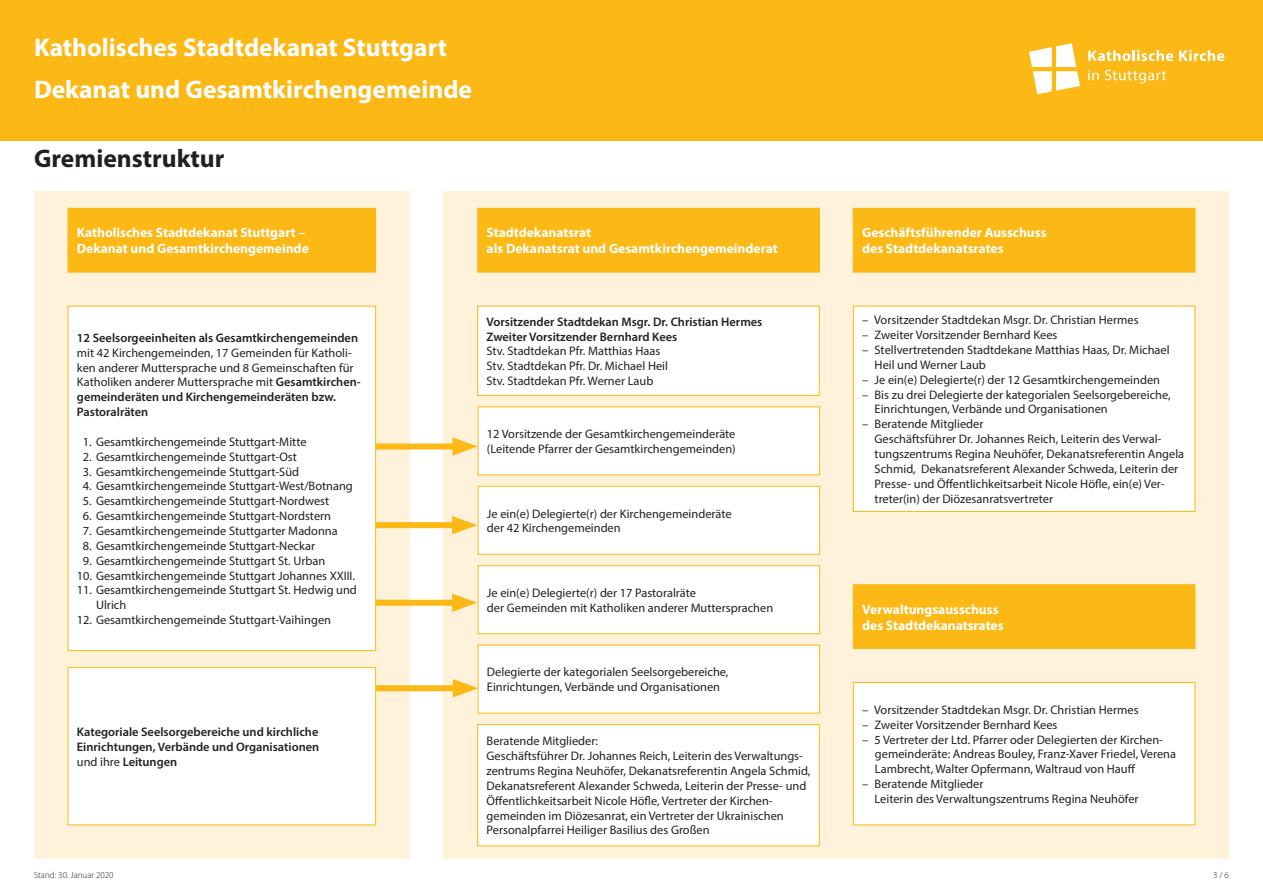
<style>
.page{position:relative;width:1263px;height:893px;background:#fff}
.page>*{position:absolute;margin:0;border:0;box-sizing:border-box;transform-origin:0 0}
.t1{font:700 25.5px/42px "Myriad Pro";color:#fff}
.t2{font:700 25.5px "Myriad Pro";color:#231f20}
.Text_fett{font:700 13.5px/16.2px "Myriad Pro";color:#fff}
.Text{font:12.3px/14.9px "Myriad Pro";color:#231f20}
.Text-2{font:600 12.3px/14.9px "Myriad Pro";color:#231f20}
.Text_fett_normal{font:600 12.3px "Myriad Pro";color:#231f20}
.t3{font:300 9px "Myriad Pro";color:#231f20}
.s1{font-weight:600}
.s2{font-weight:400}
</style>
<div class="page">
<div style="left:0;top:0;width:1263px;height:140px;background:#fcb814"></div>
<div style="left:34px;top:191px;width:376px;height:668px;background:#fef3da"></div>
<div style="left:444px;top:191px;width:785px;height:668px;background:#fef3da"></div>
<div style="left:376px;top:443px;width:87px;height:6px;background:#fcb814"></div>
<svg style="left:452px;top:437px;width:26px;height:19px"></svg>
<div style="left:375px;top:522px;width:87px;height:6px;background:#fcb814"></div>
<svg style="left:452px;top:516px;width:25px;height:18px"></svg>
<div style="left:375px;top:600px;width:87px;height:6px;background:#fcb814"></div>
<svg style="left:452px;top:594px;width:25px;height:18px"></svg>
<div style="left:376px;top:685px;width:87px;height:6px;background:#fcb814"></div>
<svg style="left:453px;top:679px;width:25px;height:18px"></svg>
<svg style="left:1029px;top:43px;width:51px;height:51px"></svg>
<svg style="left:1088px;top:50px;width:85px;height:11px"></svg>
<svg style="left:1179px;top:50px;width:45px;height:11px"></svg>
<svg style="left:1088px;top:70px;width:11px;height:10px"></svg>
<svg style="left:1105px;top:70px;width:61px;height:13px"></svg>
<div style="left:68px;top:208px;width:308px;height:64px;background:#fcb814"></div>
<div style="left:68px;top:208px;width:308px;height:65px;border:1px solid #fcb814"></div>
<div style="left:853px;top:208px;width:342px;height:64px;background:#fcb814"></div>
<div style="left:853px;top:208px;width:342px;height:65px;border:1px solid #fcb814"></div>
<div style="left:853px;top:585px;width:342px;height:63px;background:#fcb814"></div>
<div style="left:853px;top:584px;width:342px;height:65px;border:1px solid #fcb814"></div>
<div style="left:853px;top:306px;width:342px;height:205px;background:#fff"></div>
<div style="left:853px;top:306px;width:342px;height:206px;border:1px solid #fcb814"></div>
<div style="left:853px;top:682px;width:342px;height:143px;background:#fff"></div>
<div style="left:853px;top:682px;width:342px;height:143px;border:1px solid #fcb814"></div>
<div style="left:478px;top:208px;width:341px;height:64px;background:#fcb814"></div>
<div style="left:477px;top:208px;width:343px;height:65px;border:1px solid #fcb814"></div>
<div style="left:478px;top:306px;width:341px;height:89px;background:#fff"></div>
<div style="left:477px;top:306px;width:343px;height:90px;border:1px solid #fcb814"></div>
<div style="left:478px;top:407px;width:342px;height:68px;background:#fff"></div>
<div style="left:478px;top:486px;width:342px;height:68px;background:#fff"></div>
<div style="left:478px;top:486px;width:342px;height:69px;border:1px solid #fcb814"></div>
<div style="left:478px;top:566px;width:342px;height:68px;background:#fff"></div>
<div style="left:478px;top:565px;width:342px;height:69px;border:1px solid #fcb814"></div>
<div style="left:478px;top:645px;width:342px;height:68px;background:#fff"></div>
<div style="left:478px;top:724px;width:341px;height:122px;background:#fff"></div>
<div style="left:477px;top:724px;width:343px;height:122px;border:1px solid #fcb814"></div>
<div style="left:68px;top:306px;width:308px;height:345px;background:#fff"></div>
<div style="left:68px;top:306px;width:308px;height:345px;border:1px solid #fcb814"></div>
<div style="left:68px;top:668px;width:308px;height:157px;background:#fff"></div>
<div style="left:68px;top:667px;width:308px;height:158px;border:1px solid #fcb814"></div>
<h1 class="t1" style="left:34px;top:26px;width:439px">Katholisches Stadtdekanat Stuttgart<br>Dekanat und Gesamtkirchengemeinde</h1>
<p class="t2" style="left:34px;top:142px;width:192px">Gremienstruktur</p>
<p class="Text_fett" style="left:77px;top:224px;width:230px">Katholisches Stadtdekanat Stuttgart –</p>
<p class="Text_fett" style="left:77px;top:240px;width:233px">Dekanat und Gesamtkirchengemeinde</p>
<p class="Text_fett_normal" style="left:77px;top:330px;width:283px">12 Seelsorgeeinheiten als Gesamtkirchengemeinden</p>
<p class="Text" style="left:77px;top:345px;width:285px">mit 42 Kirchengemeinden, 17 Gemeinden für Katholi&shy;ken anderer Muttersprache und 8 Gemeinschaften für Katholiken anderer Muttersprache mit <span class="s1">Gesamtkirchen&shy;gemeinderäten und Kirchengemeinderäten bzw.<br>Pastoralräten</span></p>
<p class="Text" style="left:83px;top:434px;width:225px">1. Gesamtkirchengemeinde Stuttgart-Mitte</p>
<p class="Text" style="left:83px;top:449px;width:216px">2. Gesamtkirchengemeinde Stuttgart-Ost</p>
<p class="Text" style="left:83px;top:464px;width:218px">3. Gesamtkirchengemeinde Stuttgart-Süd</p>
<p class="Text" style="left:83px;top:479px;width:271px">4. Gesamtkirchengemeinde Stuttgart-West/Botnang</p>
<p class="Text" style="left:83px;top:494px;width:248px">5. Gesamtkirchengemeinde Stuttgart-Nordwest</p>
<p class="Text" style="left:83px;top:508px;width:250px">6. Gesamtkirchengemeinde Stuttgart-Nordstern</p>
<p class="Text" style="left:83px;top:523px;width:256px">7. Gesamtkirchengemeinde Stuttgarter Madonna</p>
<p class="Text" style="left:83px;top:538px;width:234px">8. Gesamtkirchengemeinde Stuttgart-Neckar</p>
<p class="Text" style="left:83px;top:553px;width:244px">9. Gesamtkirchengemeinde Stuttgart St. Urban</p>
<p class="Text" style="left:77px;top:568px;width:280px">10. Gesamtkirchengemeinde Stuttgart Johannes XXIII.</p>
<p class="Text" style="left:96px;top:583px;width:262px;text-indent:-19px">11. Gesamtkirchengemeinde Stuttgart St. Hedwig und<br>Ulrich</p>
<p class="Text" style="left:77px;top:612px;width:256px">12. Gesamtkirchengemeinde Stuttgart-Vaihingen</p>
<p class="Text-2" style="left:77px;top:724px;width:244px">Kategoriale Seelsorgebereiche und kirchliche<br>Einrichtungen, Verbände und Organisationen</p>
<p class="Text-2" style="left:77px;top:754px;width:102px"><span class="s2">und ihre</span> Leitungen</p>
<p class="Text_fett" style="left:487px;top:224px;width:293px">Stadtdekanatsrat<br>als Dekanatsrat und Gesamtkirchengemeinderat</p>
<p class="Text-2" style="left:487px;top:314px;width:277px">Vorsitzender Stadtdekan Msgr. Dr. Christian Hermes</p>
<p class="Text-2" style="left:487px;top:329px;width:192px">Zweiter Vorsitzender Bernhard Kees</p>
<p class="Text" style="left:487px;top:344px;width:175px">Stv. Stadtdekan Pfr. Matthias Haas</p>
<p class="Text" style="left:487px;top:359px;width:183px">Stv. Stadtdekan Pfr. Dr. Michael Heil</p>
<p class="Text" style="left:487px;top:373px;width:168px">Stv. Stadtdekan Pfr. Werner Laub</p>
<p class="Text" style="left:487px;top:426px;width:250px">12 Vorsitzende der Gesamtkirchengemeinderäte (Leitende Pfarrer der Gesamtkirchengemeinden)</p>
<p class="Text" style="left:487px;top:506px;width:246px">Je ein(e) Delegierte(r) der Kirchengemeinderäte</p>
<p class="Text" style="left:487px;top:521px;width:135px">der 42 Kirchengemeinden</p>
<p class="Text" style="left:487px;top:585px;width:211px">Je ein(e) Delegierte(r) der 17 Pastoralräte</p>
<p class="Text" style="left:487px;top:600px;width:288px">der Gemeinden mit Katholiken anderer Muttersprachen</p>
<p class="Text" style="left:487px;top:665px;width:243px">Delegierte der kategorialen Seelsorgebereiche,<br>Einrichtungen, Verbände und Organisationen</p>
<p class="Text" style="left:487px;top:733px;width:113px">Beratende Mitglieder:</p>
<p class="Text" style="left:487px;top:748px;width:325px">Geschäftsführer Dr. Johannes Reich, Leiterin des Verwaltungs&shy;zentrums Regina Neuhöfer, Dekanatsreferentin Angela Schmid, Dekanatsreferent Alexander Schweda, Leiterin der Presse- und Öffentlichkeitsarbeit Nicole Höfle, Vertreter der Kirchen&shy;gemeinden im Diözesanrat, ein Vertreter der Ukrainischen Personalpfarrei Heiliger Basilius des Großen</p>
<p class="Text_fett" style="left:862px;top:224px;width:186px">Geschäftsführender Ausschuss des Stadtdekanatsrates</p>
<p class="Text" style="left:862px;top:313px;width:278px">– Vorsitzender Stadtdekan Msgr. Dr. Christian Hermes</p>
<p class="Text" style="left:862px;top:327px;width:197px">– Zweiter Vorsitzender Bernhard Kees</p>
<p class="Text" style="left:874px;top:342px;width:297px;text-indent:-12px">– Stellvertretenden Stadtdekane Matthias Haas, Dr. Michael<br>Heil und Werner Laub</p>
<p class="Text" style="left:862px;top:372px;width:299px">– Je ein(e) Delegierte(r) der 12 Gesamtkirchengemeinden</p>
<p class="Text" style="left:874px;top:387px;width:298px;text-indent:-12px">– Bis zu drei Delegierte der kategorialen Seelsorgebereiche,<br>Einrichtungen, Verbände und Organisationen</p>
<p class="Text" style="left:874px;top:417px;width:311px;text-indent:-12px">– Beratende Mitglieder<br>Geschäftsführer Dr. Johannes Reich, Leiterin des Verwal&shy;tungszentrums Regina Neuhöfer, Dekanatsreferentin Angela Schmid, Dekanatsreferent Alexander Schweda, Leiterin der Presse- und Öffentlichkeitsarbeit Nicole Höfle, ein(e) Ver&shy;treter(in) der Diözesanratsvertreter</p>
<p class="Text_fett" style="left:862px;top:600px;width:143px">Verwaltungsausschuss des Stadtdekanatsrates</p>
<p class="Text" style="left:862px;top:702px;width:278px">– Vorsitzender Stadtdekan Msgr. Dr. Christian Hermes</p>
<p class="Text" style="left:862px;top:717px;width:197px">– Zweiter Vorsitzender Bernhard Kees</p>
<p class="Text" style="left:875px;top:732px;width:303px;text-indent:-13px">– 5 Vertreter der Ltd. Pfarrer oder Delegierten der Kirchen&shy;gemeinderäte: Andreas Bouley, Franz-Xaver Friedel, Verena<br>Lambrecht, Walter Opfermann, Waltraud von Hauff</p>
<p class="Text" style="left:874px;top:776px;width:265px;text-indent:-12px">– Beratende Mitglieder<br>Leiterin des Verwaltungszentrums Regina Neuhöfer</p>
<p class="t3" style="left:34px;top:870px;width:81px">Stand: 30. Januar 2020</p>
<p class="t3" style="left:1213px;top:870px;width:17px">3 / 6</p>
</div>
